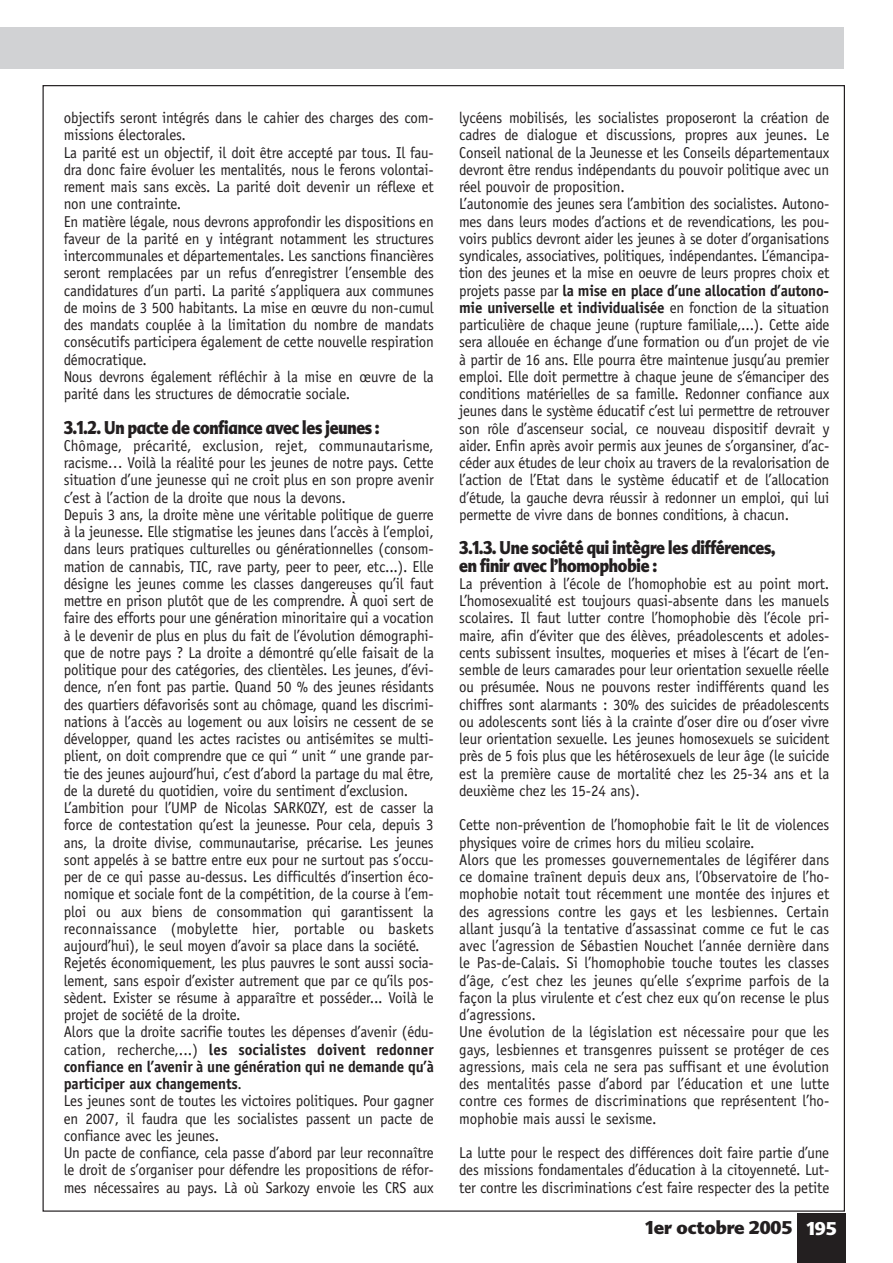
<style>
.page{position:relative;width:893px;height:1263px;background:#fff}
.page>*{position:absolute;margin:0;border:0;box-sizing:border-box;transform-origin:0 0}
.t1{font:900 18px/17.2px "Advert";letter-spacing:-.01em;color:#231f20;scale:.85 1}
.t2{font:900 18px "Advert";letter-spacing:-.01em;color:#231f20}
.t3{font:15.75px/17.2px "Officina Sans Std";letter-spacing:-.01em;color:#231f20;scale:.95 1}
.s1{font-weight:700}
.s2{color:#fff}
</style>
<div class="page">
<div style="left:798px;top:1213px;width:48px;height:50px;background:#231f20"></div>
<div style="left:0;top:27px;width:844px;height:41px;background:#d1d2d4"></div>
<p class="t3" style="left:64px;top:110px;width:391px">objectifs seront intégrés dans le cahier des charges des com&shy;missions électorales.<br>La parité est un objectif, il doit être accepté par tous. Il fau&shy;dra donc faire évoluer les mentalités, nous le ferons volontai&shy;rement mais sans excès. La parité doit devenir un réflexe et non une contrainte.<br>En matière légale, nous devrons approfondir les dispositions en faveur de la parité en y intégrant notamment les structures intercommunales et départementales. Les sanctions financières seront remplacées par un refus d’enregistrer l’ensemble des candidatures d’un parti. La parité s’appliquera aux communes de moins de 3 500 habitants. La mise en œuvre du non-cumul des mandats couplée à la limitation du nombre de mandats consécutifs participera également de cette nouvelle respiration démocratique.<br>Nous devrons également réfléchir à la mise en œuvre de la parité dans les structures de démocratie sociale.</p>
<p class="t1" style="left:64px;top:419px;width:373px">3.1.2. Un pacte de confiance avec les jeunes :</p>
<p class="t3" style="left:64px;top:438px;width:391px">Chômage, précarité, exclusion, rejet, communautarisme, racisme… Voilà la réalité pour les jeunes de notre pays. Cette situation d’une jeunesse qui ne croit plus en son propre avenir c’est à l’action de la droite que nous la devons.<br>Depuis 3 ans, la droite mène une véritable politique de guerre à la jeunesse. Elle stigmatise les jeunes dans l’accès à l’emploi, dans leurs pratiques culturelles ou générationnelles (consom&shy;mation de cannabis, TIC, rave party, peer to peer, etc...). Elle désigne les jeunes comme les classes dangereuses qu’il faut mettre en prison plutôt que de les comprendre. À quoi sert de faire des efforts pour une génération minoritaire qui a vocation à le devenir de plus en plus du fait de l’évolution démographi&shy;que de notre pays ? La droite a démontré qu’elle faisait de la politique pour des catégories, des clientèles. Les jeunes, d’évi&shy;dence, n’en font pas partie. Quand 50 % des jeunes résidants des quartiers défavorisés sont au chômage, quand les discrimi&shy;nations à l’accès au logement ou aux loisirs ne cessent de se développer, quand les actes racistes ou antisémites se multi&shy;plient, on doit comprendre que ce qui “ unit “ une grande par&shy;tie des jeunes aujourd’hui, c’est d’abord la partage du mal être, de la dureté du quotidien, voire du sentiment d’exclusion.<br>L’ambition pour l’UMP de Nicolas SARKOZY, est de casser la force de contestation qu’est la jeunesse. Pour cela, depuis 3 ans, la droite divise, communautarise, précarise. Les jeunes sont appelés à se battre entre eux pour ne surtout pas s’occu&shy;per de ce qui passe au-dessus. Les difficultés d’insertion éco&shy;nomique et sociale font de la compétition, de la course à l’em&shy;ploi ou aux biens de consommation qui garantissent la reconnaissance (mobylette hier, portable ou baskets aujourd’hui), le seul moyen d’avoir sa place dans la société.<br>Rejetés économiquement, les plus pauvres le sont aussi socia&shy;lement, sans espoir d’exister autrement que par ce qu’ils pos&shy;sèdent. Exister se résume à apparaître et posséder... Voilà le projet de société de la droite.<br>Alors que la droite sacrifie toutes les dépenses d’avenir (édu&shy;cation, recherche,...) <span class="s1">les socialistes doivent redonner confiance en l’avenir à une génération qui ne demande qu’à participer aux changements</span>.<br>Les jeunes sont de toutes les victoires politiques. Pour gagner en 2007, il faudra que les socialistes passent un pacte de confiance avec les jeunes.<br>Un pacte de confiance, cela passe d’abord par leur reconnaître le droit de s’organiser pour défendre les propositions de réfor&shy;mes nécessaires au pays. Là où Sarkozy envoie les CRS aux</p>
<p class="t3" style="left:459px;top:110px;width:391px">lycéens mobilisés, les socialistes proposeront la création de cadres de dialogue et discussions, propres aux jeunes. Le Conseil national de la Jeunesse et les Conseils départementaux devront être rendus indépendants du pouvoir politique avec un réel pouvoir de proposition.<br>L’autonomie des jeunes sera l’ambition des socialistes. Autono&shy;mes dans leurs modes d’actions et de revendications, les pou&shy;voirs publics devront aider les jeunes à se doter d’organisations syndicales, associatives, politiques, indépendantes. L’émancipa&shy;tion des jeunes et la mise en oeuvre de leurs propres choix et projets passe par <span class="s1">la mise en place d’une allocation d’autono&shy;mie universelle et individualisée</span> en fonction de la situation particulière de chaque jeune (rupture familiale,...). Cette aide sera allouée en échange d’une formation ou d’un projet de vie à partir de 16 ans. Elle pourra être maintenue jusqu’au premier emploi. Elle doit permettre à chaque jeune de s’émanciper des conditions matérielles de sa famille. Redonner confiance aux jeunes dans le système éducatif c’est lui permettre de retrouver son rôle d’ascenseur social, ce nouveau dispositif devrait y aider. Enfin après avoir permis aux jeunes de s’organsiner, d’ac&shy;céder aux études de leur choix au travers de la revalorisation de l’action de l’Etat dans le système éducatif et de l’allocation d’étude, la gauche devra réussir à redonner un emploi, qui lui permette de vivre dans de bonnes conditions, à chacun.</p>
<p class="t1" style="left:459px;top:539px;width:373px">3.1.3. Une société qui intègre les différences, en finir avec l’homophobie :</p>
<p class="t3" style="left:459px;top:576px;width:391px;text-align:justify">La prévention à l’école de l’homophobie est au point mort.<br>L’homosexualité est toujours quasi-absente dans les manuels scolaires. Il faut lutter contre l’homophobie dès l’école pri&shy;maire, afin d’éviter que des élèves, préadolescents et adoles&shy;cents subissent insultes, moqueries et mises à l’écart de l’en&shy;semble de leurs camarades pour leur orientation sexuelle réelle ou présumée. Nous ne pouvons rester indifférents quand les chiffres sont alarmants : 30% des suicides de préadolescents ou adolescents sont liés à la crainte d’oser dire ou d’oser vivre leur orientation sexuelle. Les jeunes homosexuels se suicident près de 5 fois plus que les hétérosexuels de leur âge (le suicide est la première cause de mortalité chez les 25-34 ans et la deuxième chez les 15-24 ans).</p>
<p class="t3" style="left:459px;top:818px;width:391px">Cette non-prévention de l’homophobie fait le lit de violences physiques voire de crimes hors du milieu scolaire.<br>Alors que les promesses gouvernementales de légiférer dans ce domaine traînent depuis deux ans, l’Observatoire de l’ho&shy;mophobie notait tout récemment une montée des injures et des agressions contre les gays et les lesbiennes. Certain allant jusqu’à la tentative d’assassinat comme ce fut le cas avec l’agression de Sébastien Nouchet l’année dernière dans le Pas-de-Calais. Si l’homophobie touche toutes les classes d’âge, c’est chez les jeunes qu’elle s’exprime parfois de la façon la plus virulente et c’est chez eux qu’on recense le plus d’agressions.<br>Une évolution de la législation est nécessaire pour que les gays, lesbiennes et transgenres puissent se protéger de ces agressions, mais cela ne sera pas suffisant et une évolution des mentalités passe d’abord par l’éducation et une lutte contre ces formes de discriminations que représentent l’ho&shy;mophobie mais aussi le sexisme.</p>
<p class="t3" style="left:459px;top:1145px;width:391px;text-align:justify">La lutte pour le respect des différences doit faire partie d’une des missions fondamentales d’éducation à la citoyenneté. Lut&shy;ter contre les discriminations c’est faire respecter des la petite</p>
<p class="t2" style="left:646px;top:1217px;width:193px">1er octobre 2005 <span class="s2">195</span></p>
</div>
